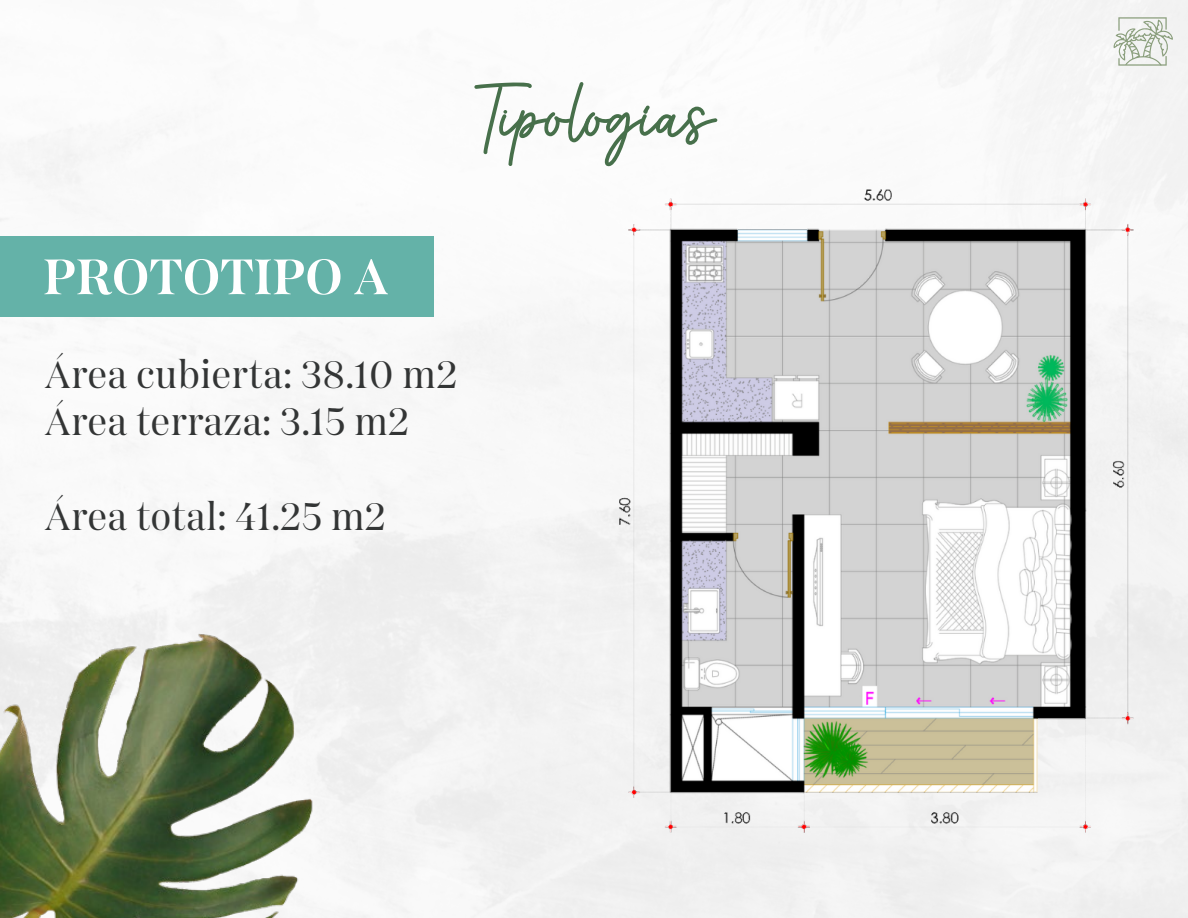
<style>
.page{position:relative;width:1188px;height:918px;background:#fff}
.page>*{position:absolute;margin:0;border:0;box-sizing:border-box;transform-origin:0 0}
.t1{font:76.05px "Monstera";color:#47704b}
.t2{font:600 51.75px "Passenger Display";color:#fff}
.t3{font:39.6px/47.5px "Passenger Display";color:#333535}
</style>
<div class="page">
<svg style="left:1113px;top:17px;width:60px;height:49px"></svg>
<img style="left:594px;top:166px;width:565px;height:674px">
<div style="left:0;top:236px;width:434px;height:81px;background:#64b2a8"></div>
<img style="left:0;top:606px;width:349px;height:312px">
<svg style="left:643px;top:105px;width:7px;height:9px"></svg>
<h1 class="t1" style="left:471px;top:80px;width:244px">Tipologias</h1>
<h2 class="t2" style="left:43px;top:245px;width:347px">PROTOTIPO A</h2>
<p class="t3" style="left:44px;top:351px;width:415px">Área cubierta: 38.10 m2<br>Área terraza: 3.15 m2</p>
<p class="t3" style="left:44px;top:493px;width:343px">Área total: 41.25 m2</p>
</div>
